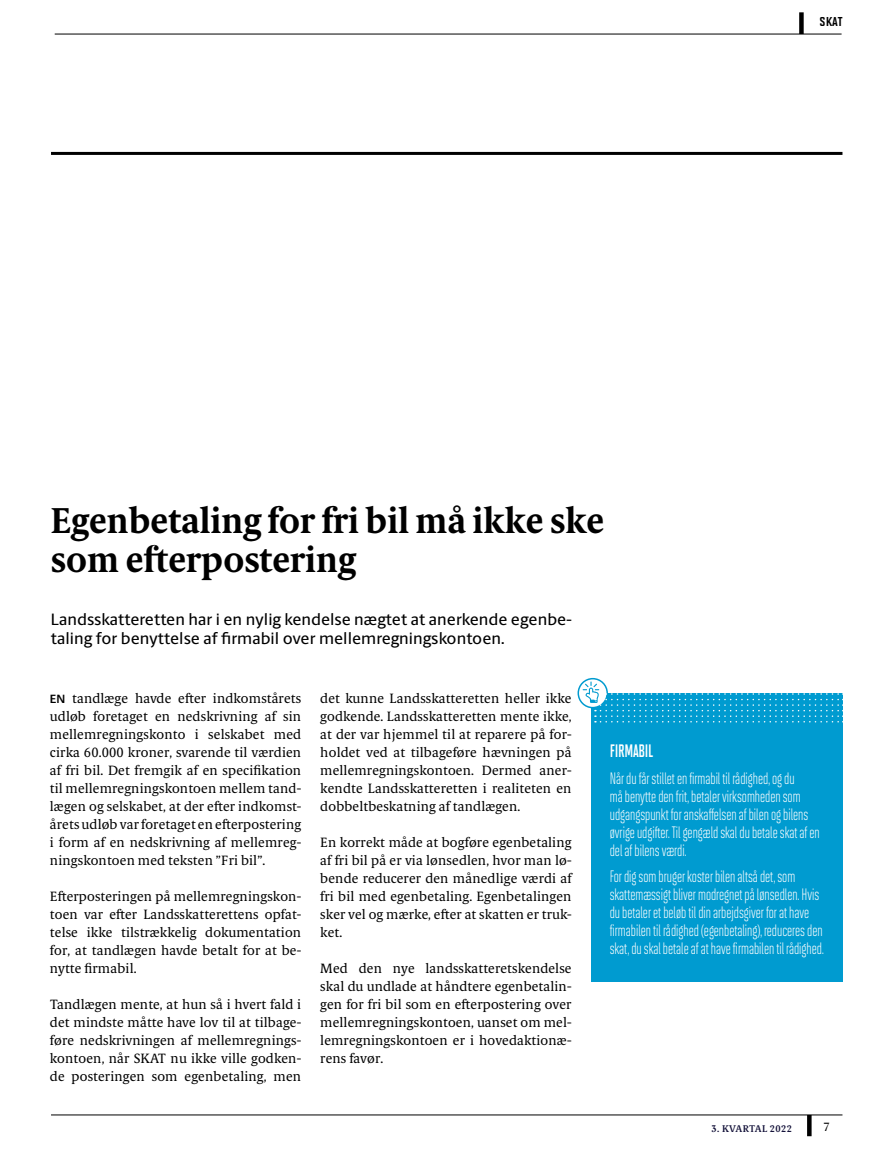
<style>
.page{position:relative;width:893px;height:1149px;background:#fff}
.page>*{position:absolute;margin:0;border:0;box-sizing:border-box;transform-origin:0 0}
.t1{font:700 36px/39px "Berling Serif Text";color:#000}
.t2{font:18px "Solano Gothic MVB Bd Cap";letter-spacing:-.02em;color:#fff;scale:.84 1}
.t3{font:16.5px/18px "Solano Gothic MVB";color:#fff;scale:.84 1}
.t4{font:500 16.5px/19.5px "Berling Sans";color:#000}
.t5{font:15px "Solano Gothic MVB Bd SC";color:#000}
.t6{font:13.5px/18px "Berling Serif Text";letter-spacing:.01em;color:#000;text-align:justify}
.t7{font:12px "Berling Serif Text";color:#000}
.t8{font:600 9.75px "Berling Serif Text";letter-spacing:.04em;color:#131139}
.s1{font-family:"Berling Sans";font-weight:700;font-size:12px}
</style>
<div class="page">
<div style="left:807px;top:1114px;width:5px;height:21px;background:#000"></div>
<hr style="left:51px;top:1114px;width:791px;height:1px;background:#000">
<hr style="left:55px;top:34px;width:787px;height:1px;background:#000">
<hr style="left:51px;top:152px;width:791px;height:3px;background:#000">
<div style="left:799px;top:12px;width:5px;height:22px;background:#000"></div>
<div style="left:592px;top:693px;width:251px;height:288px;background:#009bd0"></div>
<svg style="left:577px;top:677px;width:266px;height:45px"></svg>
<h1 class="t1" style="left:51px;top:501px;width:555px">Egenbetaling for fri bil må ikke ske som efterpostering</h1>
<p class="t4" style="left:51px;top:609px;width:522px">Landsskatteretten har i en nylig kendelse nægtet at anerkende egenbe&shy;taling for benyttelse af firmabil over mellemregningskontoen.</p>
<p class="t5" style="left:820px;top:13px;width:24px">skat</p>
<p class="t6" style="left:50px;top:688px;width:253px"><span class="s1">EN</span> tandlæge havde efter indkomstårets udløb foretaget en nedskrivning af sin mellemregningskonto i selskabet med cirka 60.000 kroner, svarende til værdien af fri bil. Det fremgik af en specifikation til mellemregningskontoen mellem tand&shy;lægen og selskabet, at der efter indkomst&shy;årets udløb var foretaget en efterpostering i form af en nedskrivning af mellemreg&shy;ningskontoen med teksten ”Fri bil”.</p>
<p class="t6" style="left:50px;top:886px;width:253px">Efterposteringen på mellemregningskon&shy;toen var efter Landsskatterettens opfat&shy;telse ikke tilstrækkelig dokumentation for, at tandlægen havde betalt for at be&shy;nytte firmabil.</p>
<p class="t6" style="left:50px;top:994px;width:253px">Tandlægen mente, at hun så i hvert fald i det mindste måtte have lov til at tilbage&shy;føre nedskrivningen af mellemregnings&shy;kontoen, når SKAT nu ikke ville godken&shy;de posteringen som egenbetaling, men</p>
<p class="t6" style="left:320px;top:688px;width:253px">det kunne Landsskatteretten heller ikke godkende. Landsskatteretten mente ikke, at der var hjemmel til at reparere på for&shy;holdet ved at tilbageføre hævningen på mellemregningskontoen. Dermed aner&shy;kendte Landsskatteretten i realiteten en dobbeltbeskatning af tandlægen.</p>
<p class="t6" style="left:320px;top:832px;width:253px">En korrekt måde at bogføre egenbetaling af fri bil på er via lønsedlen, hvor man lø&shy;bende reducerer den månedlige værdi af fri bil med egenbetaling. Egenbetalingen sker vel og mærke, efter at skatten er truk&shy;ket.</p>
<p class="t6" style="left:320px;top:958px;width:253px">Med den nye landsskatteretskendelse skal du undlade at håndtere egenbetalin&shy;gen for fri bil som en efterpostering over mellemregningskontoen, uanset om mel&shy;lemregningskontoen er i hovedaktionæ&shy;rens favør.</p>
<h2 class="t2" style="left:610px;top:740px;width:53px">FIRMABIL</h2>
<p class="t3" style="left:610px;top:768px;width:252px">Når du får stillet en firmabil til rådighed, og du<br>må benytte den frit, betaler virksomheden som udgangspunkt for anskaffelsen af bilen og bilens øvrige udgifter. Til gengæld skal du betale skat af en del af bilens værdi.</p>
<p class="t3" style="left:610px;top:867px;width:256px">For dig som bruger koster bilen altså det, som skattemæssigt bliver modregnet på lønsedlen. Hvis du betaler et beløb til din arbejdsgiver for at have firmabilen til rådighed (egenbetaling), reduceres den skat, du skal betale af at have firmabilen til rådighed.</p>
<p class="t8" style="left:711px;top:1121px;width:82px">3. KVARTAL 2022</p>
<p class="t7" style="left:823px;top:1119px;width:8px">7</p>
</div>
